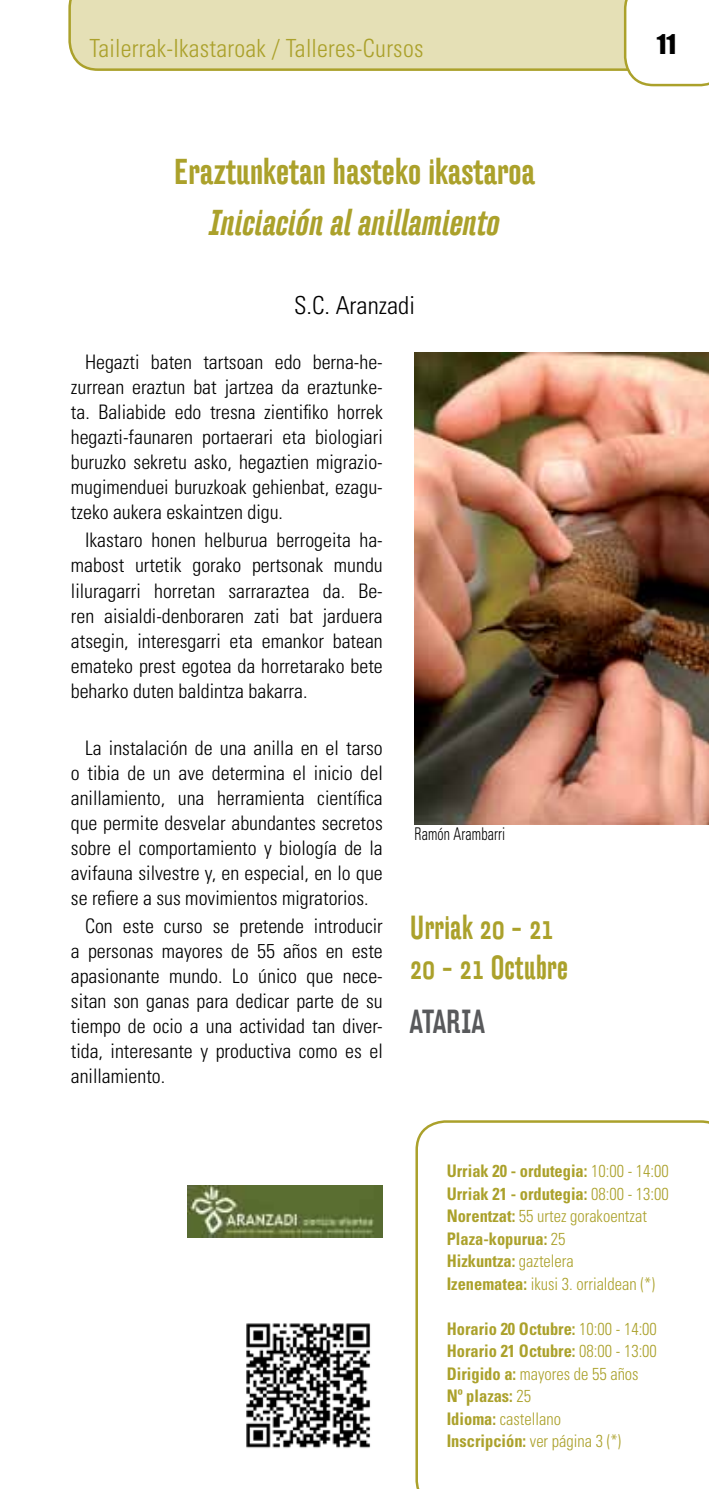
<style>
.page{position:relative;width:709px;height:1489px;background:#fff}
.page>*{position:absolute;margin:0;border:0;box-sizing:border-box;transform-origin:0 0}
.t1{font:500 35px "Hydra";color:#aba12b}
.t2{font:italic 500 35px "Hydra";letter-spacing:-.005em;color:#aba12b}
.t3{font:500 32.5px/40px "Hydra";letter-spacing:.01em;color:#aba12b;scale:.9 1}
.t4{font:500 32.5px "Hydra";letter-spacing:.01em;color:#58595b;scale:.9 1}
.t5{font:300 condensed 25px "Univers LT Std";letter-spacing:.01em;color:#aba12b}
.t6{font:25px "Impact";color:#000}
.t7{font:300 condensed 24.75px "Univers LT Std";color:#000}
.t8{font:300 condensed 20px/25px "Univers LT Std";color:#000;text-align:justify}
.t9{font:300 condensed 17.5px "Univers LT Std";letter-spacing:.01em;color:#000;scale:.8 1}
.t10{font:700 condensed 17.25px/22.5px "Univers LT Std";color:#aba12b;scale:.95 1}
.s1{font-weight:300}
</style>
<div class="page">
<div style="left:68px;top:0;width:556px;height:71px;background:#e5e0b6"></div>
<svg style="left:624px;top:0;width:85px;height:86px"></svg>
<img style="left:414px;top:352px;width:295px;height:472px">
<svg style="left:415px;top:1120px;width:294px;height:368px"></svg>
<img style="left:188px;top:1185px;width:195px;height:52px">
<img style="left:246px;top:1323px;width:125px;height:125px">
<p class="t5" style="left:89px;top:33px;width:335px">Tailerrak-Ikastaroak / Talleres-Cursos</p>
<p class="t6" style="left:657px;top:24px;width:21px">11</p>
<h1 class="t1" style="left:174px;top:150px;width:363px">Eraztunketan hasteko ikastaroa</h1>
<h1 class="t2" style="left:209px;top:202px;width:292px">Iniciación al anillamiento</h1>
<p class="t7" style="left:294px;top:290px;width:122px">S.C. Aranzadi</p>
<p class="t8" style="left:71px;top:349px;width:313px;text-indent:14px">Hegazti baten tartsoan edo berna-he&shy;zurrean eraztun bat jartzea da eraztunke&shy;ta. Baliabide edo tresna zientifiko horrek hegazti-faunaren portaerari eta biologiari buruzko sekretu asko, hegaztien migrazio&shy;mugimenduei buruzkoak gehienbat, ezagu&shy;tzeko aukera eskaintzen digu.</p>
<p class="t8" style="left:71px;top:528px;width:313px;text-indent:14px">Ikastaro honen helburua berrogeita ha&shy;mabost urtetik gorako pertsonak mundu liluragarri horretan sarraraztea da. Be&shy;ren aisialdi-denboraren zati bat jarduera atsegin, interesgarri eta emankor batean emateko prest egotea da horretarako bete beharko duten baldintza bakarra.</p>
<p class="t8" style="left:71px;top:735px;width:313px;text-indent:14px">La instalación de una anilla en el tarso o tibia de un ave determina el inicio del anillamiento, una herramienta científica que permite desvelar abundantes secretos sobre el comportamiento y biología de la avifauna silvestre y, en especial, en lo que se refiere a sus movimientos migratorios.</p>
<p class="t8" style="left:71px;top:913px;width:313px;text-indent:14px">Con este curso se pretende introducir a personas mayores de 55 años en este apasionante mundo. Lo único que nece&shy;sitan son ganas para dedicar parte de su tiempo de ocio a una actividad tan diver&shy;tida, interesante y productiva como es el anillamiento.</p>
<p class="t9" style="left:414px;top:823px;width:115px">Ramón Arambarri</p>
<h2 class="t3" style="left:410px;top:907px;width:177px">Urriak 20 - 21<br>20 - 21 Octubre</h2>
<h2 class="t4" style="left:410px;top:1002px;width:85px">ATARIA</h2>
<p class="t10" style="left:447px;top:1159px;width:235px">Urriak 20 - ordutegia: <span class="s1">10:00 - 14:00<br></span>Urriak 21 - ordutegia: <span class="s1">08:00 - 13:00<br></span>Norentzat: <span class="s1">55 urtez gorakoentzat<br></span>Plaza-kopurua: <span class="s1">25<br></span>Hizkuntza: <span class="s1">gaztelera<br></span>Izenematea: <span class="s1">ikusi 3. orrialdean (*)</span></p>
<p class="t10" style="left:447px;top:1317px;width:223px">Horario 20 Octubre: <span class="s1">10:00 - 14:00<br></span>Horario 21 Octubre: <span class="s1">08:00 - 13:00<br></span>Dirigido a: <span class="s1">mayores de 55 años<br></span>Nº plazas: <span class="s1">25<br></span>Idioma: <span class="s1">castellano<br></span>Inscripción: <span class="s1">ver página 3 (*)</span></p>
</div>
